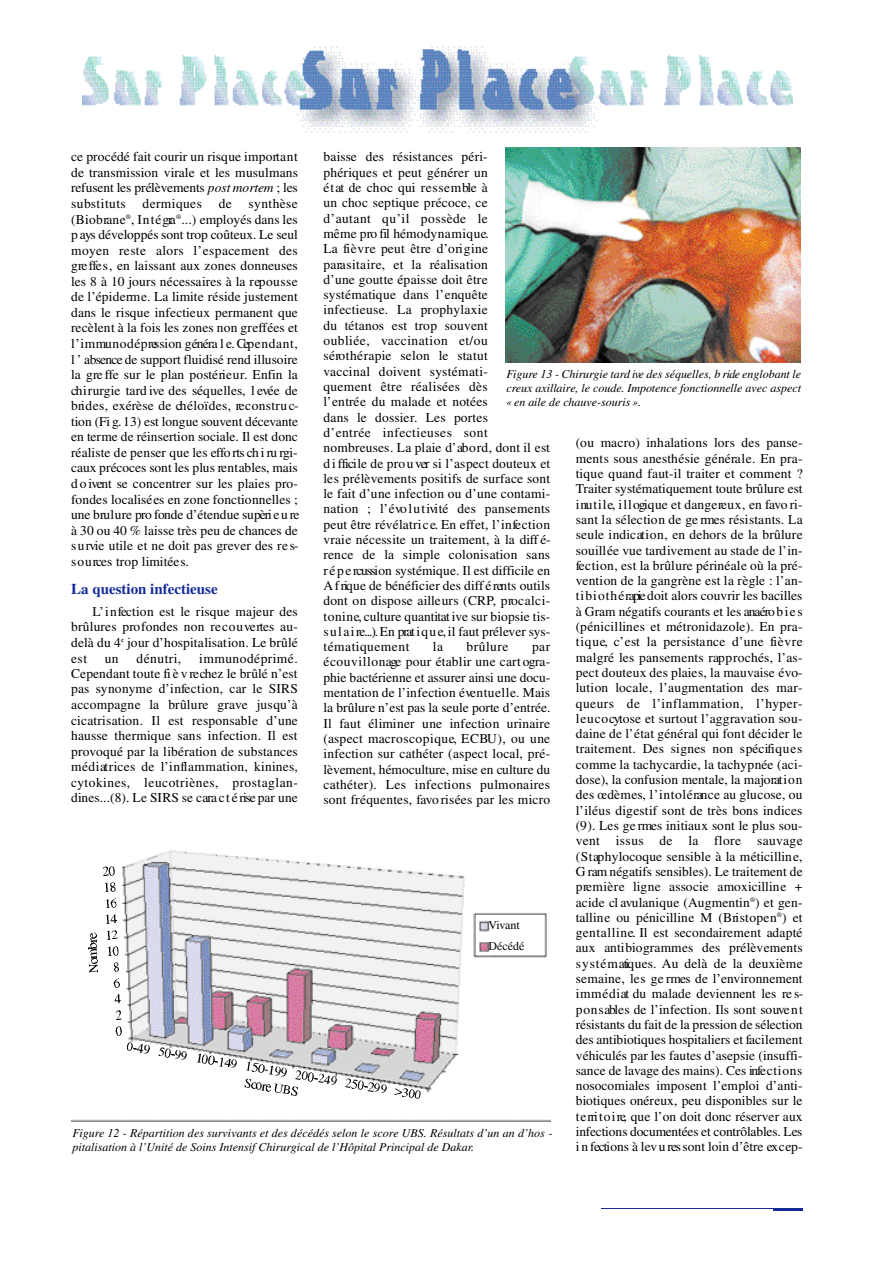
<style>
.page{position:relative;width:893px;height:1263px;background:#fff}
.page>*{position:absolute;margin:0;border:0;box-sizing:border-box;transform-origin:0 0}
.t1{font:700 15px "Times";color:#152b99}
.t2{font:13.5px/15.3px "Times";letter-spacing:.005em;color:#000;text-align:justify}
.t3{font:13.5px "Times";letter-spacing:.035em;color:#000}
.t4{font:italic 12px/14.2px "Times";color:#000;text-align:justify}
.t5{font:12px/21px "Times";color:#000}
.s1{font-style:italic}
</style>
<div class="page">
<hr style="left:602px;top:1207px;width:200px;height:1px;background:#152b99">
<hr style="left:773px;top:1208px;width:30px;height:2px;background:#152b99">
<img style="left:83px;top:46px;width:705px;height:30px">
<img style="left:82px;top:76px;width:710px;height:57px">
<img style="left:505px;top:148px;width:296px;height:215px">
<img style="left:71px;top:850px;width:479px;height:271px">
<svg style="left:100px;top:866px;width:15px;height:9px"></svg>
<svg style="left:101px;top:882px;width:14px;height:9px"></svg>
<svg style="left:102px;top:898px;width:14px;height:9px"></svg>
<svg style="left:103px;top:914px;width:14px;height:9px"></svg>
<svg style="left:104px;top:930px;width:14px;height:9px"></svg>
<svg style="left:104px;top:946px;width:14px;height:9px"></svg>
<svg style="left:111px;top:962px;width:8px;height:9px"></svg>
<svg style="left:112px;top:978px;width:8px;height:9px"></svg>
<svg style="left:112px;top:994px;width:8px;height:8px"></svg>
<svg style="left:113px;top:1010px;width:8px;height:9px"></svg>
<svg style="left:114px;top:1026px;width:8px;height:9px"></svg>
<svg style="left:128px;top:1042px;width:21px;height:11px"></svg>
<svg style="left:155px;top:1047px;width:32px;height:12px"></svg>
<svg style="left:342px;top:1078px;width:44px;height:15px"></svg>
<svg style="left:392px;top:1088px;width:28px;height:11px"></svg>
<svg style="left:193px;top:1053px;width:143px;height:42px"></svg>
<svg style="left:87px;top:933px;width:10px;height:40px"></svg>
<p class="t2" style="left:71px;top:150px;width:230px;text-align:left">ce procédé fait courir un risque importa n t de transmission virale et les mu s u lm a n s refusent les prélèvements <span class="s1">post mortem</span> ; les substituts dermiques de synthèse ( B io b ra n e<sup>®</sup>, I n t é gra<sup>®</sup>...) employés dans les p ays développés sont trop coûteux. Le seul m oyen reste alors l’espacement des gre ffe s , en laissant aux zones donneuses les 8 à 10 jours nécessaires à la rep o u s s e de l’épiderm e. La limite réside justement dans le risque infectieux permanent que recèlent à la fois les zones non gre ffées et l’ im mu n o d é p ression généra l e. Cep e n d a n t, l ’ absence de support fluidisé rend illusoire la gre ffe sur le plan postérie u r. Enfin la ch i ru rgie tard ive des séquelles, l evée de b rid e s , exérèse de ch é lo ïd e s , re c o n s tru c&shy;tion (Fi g. 13) est longue souvent déceva n te en terme de réinsertion sociale. Il est donc réaliste de penser que les effo rts ch i ru rgi&shy;caux précoces sont les plus re n table s , m a is d o ivent se concentrer sur les plaies pro&shy;fondes localisées en zone fonctionnelles ; une bru lu re pro fonde d’étendue supèri e u re à 30 ou 40 % laisse très peu de chances de s u rvie utile et ne doit pas grever des re s&shy;s o u rces trop limitées.</p>
<p class="t1" style="left:71px;top:583px;width:148px">La question infectieuse</p>
<p class="t2" style="left:71px;top:605px;width:228px;text-indent:21px">L’ i n fection est le risque majeur des b rû lu res pro fondes non re c o u ve rtes au&shy;delà du 4<sup>e</sup> jour d’hospitalisation. Le brûlé est</p>
<p class="t2" style="left:323px;top:150px;width:229px;text-align:left">baisse des résistances péri-<br>p h é riques et peut générer un<br>é t at de choc qui re s s e m ble à<br>un choc septique précoce, c e<br>d’autant qu’il possède le<br>même pro fil hémody n a m iq u e.<br>La fiè v re peut être d’ori gin e<br>p a ra s ita ire, et la réalisatio n<br>d’une goutte épaisse doit être<br>s y s té m atique dans l’enquête<br>in fe c tie u s e. La pro p hy la x ie<br>du tétanos est trop souve n t<br>o u blié e, va c c in ation et/ou<br>s é ro th é rapie selon le statu t<br>vaccinal doivent systémati-<br>quement être réalisées dès<br>l’entrée du malade et notées<br>dans le dossier. Les porte s<br>d’entrée infectieuses sont<br>n o m b reuses. La plaie d’ab o rd, dont il est d i fficile de pro u ver si l’aspect douteux et les prélèvements positifs de surface sont le fait d’une infection ou d’une contami&shy;n ation ; l’évo l u t ivité des pansements peut être révélatri c e. En effe t, l’ in fe c tio n v raie nécessite un tra ite m e n t, à la diff é&shy;rence de la simple colonisation sans r é p e rcussion systémique. Il est difficile en A f rique de bénéficier des diff é rents outils dont on dispose ailleurs (CRP, p ro c a lc i&shy;to n in e, c u ltu re quantitat ive sur biopsie tis&shy;s u l a i re...). En prat i q u e, il faut prélever sys&shy;té m atiquement</p>
<p class="t4" style="left:506px;top:368px;width:296px">Fig u re 13 - Chiru rgie tard ive des séquelles, b ride englobant le creux axillaire, le coude. Impotence fonctionnelle avec aspect « en aile de chauve-souris ».</p>
<p class="t2" style="left:576px;top:436px;width:229px">(ou macro) inhalations lors des panse&shy;ments sous anesthésie généra le. En pra&shy;tique quand faut-il traiter et comment ?<br>Traiter systématiquement toute brûlure est i nu t i l e, i l l ogique et dange re u x , en favo ri&shy;sant la sélection de ge rmes résistants. La seule indicatio n , en dehors de la brûlure souillée vue tard ivement au stade de l’in&shy;fe c tio n , est la brûlure périnéale où la pré&shy;vention de la ga n grène est la règle : l’a n&shy;t i b i o t h é rapie doit alors couvrir les bacilles à Gram négatifs courants et les anaéro b i e s (pénicillines et métro n id a zole). En pra&shy;t i q u e, c’est la persistance d’une fiè v re m a lgré les pansements rap p ro ch é s , l’a s&shy;pect douteux des plaies, la mauvaise évo&shy;lution locale, l’a u g m e n tation des mar&shy;q u e u rs de l’infla m m atio n , l’ hy p e r&shy;l e u c o cytose et surtout l’aggravation sou&shy;daine de l’état général qui font décider le traitement. Des signes non spécifiq u e s comme la tachy c a rd ie, la tachypnée (aci&shy;d o s e ), la confusion mentale, la majorat i o n des œdèmes, l’ in to lé rance au glucose, o u l’iléus digestif sont de très bons indices (9). Les ge rmes initiaux sont le plus sou&shy;vent issus de la flo re sauvage ( S tap hylocoque sensible à la méticilline, G ram négatifs sensibles). Le traitement de p re m iè re ligne associe amoxicilline + acide cl avulanique (Au g m e n tin<sup>®</sup>) et ge n&shy;talline ou pénicilline M (Bris to p e n<sup>®</sup>) et ge n ta llin e. Il est secondairement adap té aux antibiogrammes des prélève m e n ts s y s t é m atiques. Au delà de la deuxième s e m a in e, les ge rmes de l’env iro n n e m e n t im m é d iat du malade deviennent les re s&shy;p o n s ables de l’infection. Ils sont souve n t résistants du fait de la pression de sélection des antibiotiques hospitaliers et fa c ile m e n t véhiculés par les fautes d’asepsie (insuffi&shy;sance de lavage des mains). Ces infe c tio n s nosocomiales imposent l’emploi d’anti&shy;biotiques onére u x , peu disponibles sur le t e rri t o i re, que l’on doit donc réserver aux in fections documentées et contrôlables. Les i n fections à lev u res sont loin d’être ex c ep-</p>
<p class="t2" style="left:433px;top:640px;width:12px">la</p>
<p class="t3" style="left:466px;top:642px;width:43px">brûlure</p>
<p class="t2" style="left:323px;top:640px;width:229px;text-indent:208px">par é c o u v illo n age pour établir une cart ogra&shy;phie bactérienne et assurer ainsi une docu&shy;m e n tation de l’infection éve n tu e lle. Mais la brûlure n’est pas la seule porte d’entrée.<br>Il faut éliminer une infection urin a ire (aspect macro s c o p iq u e, E C BU ) , ou une in fection sur cathéter (aspect local, p ré&shy;lè ve m e n t, h é m o c u ltu re, mise en culture du c athéter). Les infections pulmonaire s sont fréquentes, favo risées par les micro</p>
<p class="t2" style="left:71px;top:651px;width:228px;text-indent:128px">im mu n o d é p rim é .<br>C ependant toute fi è v re chez le brûlé n’est pas synonyme d’infe c tio n , car le SIRS a c c o m p agne la brûlure grave jusqu’à c ic atris ation. Il est re s p o n s able d’une hausse thermique sans infection. Il est p rovoqué par la libération de substances m é d iatrices de l’infla m m atio n , k in in e s , cy to k in e s , le u c o triè n e s , p ro s tag la n&shy;dines...(8). Le SIRS se cara c t é rise par une</p>
<p class="t2" style="left:105px;top:651px;width:15px">un</p>
<p class="t2" style="left:136px;top:651px;width:46px">dénu tri,</p>
<p class="t5" style="left:488px;top:916px;width:37px">Vivant<br>Décédé</p>
<p class="t4" style="left:73px;top:1127px;width:482px">Figure 12 - Répartition des survivants et des décédés selon le score UBS. Résultats d’un an d’hos - pitalisation à l’Unité de Soins Intensif Chirurgical de l’Hôpital Principal de Dakar.</p>
</div>
